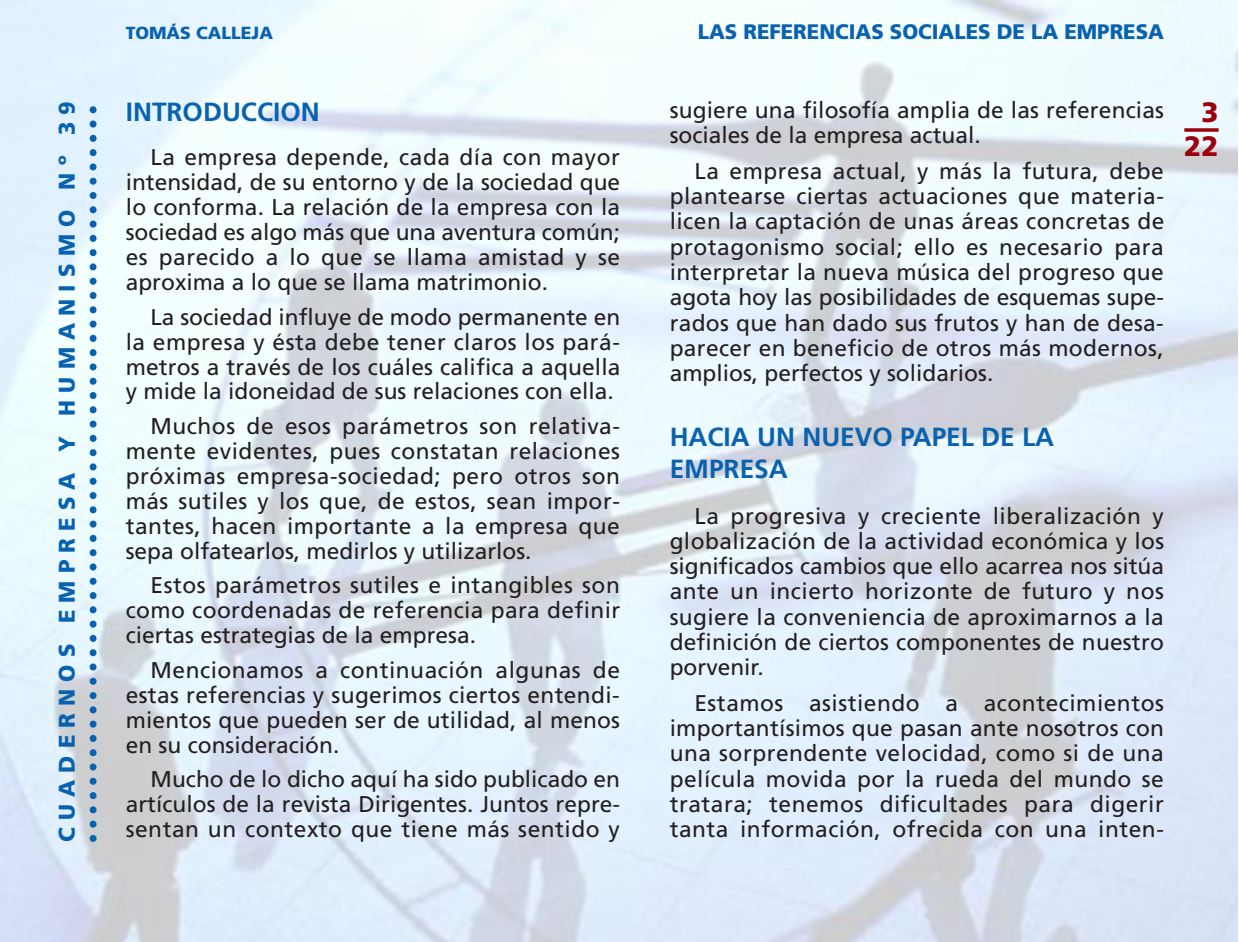
<style>
.page{position:relative;width:1239px;height:942px;background:#fff}
.page>*{position:absolute;margin:0;border:0;box-sizing:border-box;transform-origin:0 0}
.t1{font:900 28px/33.6px "Frutiger";color:#9c000d;text-align:right}
.t2{font:700 26.25px/32.4px "Frutiger";color:#0862b0}
.t3{font:22.75px/24.8px "Frutiger";letter-spacing:.005em;color:#231f20;text-align:justify}
.t4{font:900 22.75px "Frutiger";letter-spacing:.325em;color:#0862b0}
.t5{font:900 21px "Frutiger";color:#0862b0}
.t6{font:900 17.5px "Frutiger";color:#0862b0}
</style>
<div class="page">
<img style="left:1px;top:0;width:1236px;height:942px">
<svg style="left:1184px;top:128px;width:35px;height:4px"></svg>
<svg style="left:90px;top:101px;width:7px;height:737px;background:#92bbda"></svg>
<p class="t4" style="left:58px;top:842px;width:742px;rotate:-90deg">CUADERNOS EMPRESA Y HUMANISMO Nº 39</p>
<p class="t6" style="left:126px;top:26px;width:149px">TOMÁS CALLEJA</p>
<p class="t5" style="left:698px;top:23px;width:468px">LAS REFERENCIAS SOCIALES DE LA EMPRESA</p>
<p class="t2" style="left:126px;top:97px;width:195px">INTRODUCCION</p>
<p class="t3" style="left:126px;top:147px;width:496px;text-indent:25px">La empresa depende, cada día con mayor intensidad, de su entorno y de la sociedad que lo conforma. La relación de la empresa con la sociedad es algo más que una aventura común; es parecido a lo que se llama amistad y se aproxima a lo que se llama matrimonio.</p>
<p class="t3" style="left:126px;top:306px;width:496px;text-indent:25px">La sociedad influye de modo permanente en la empresa y ésta debe tener claros los pará&shy;metros a través de los cuáles califica a aquella y mide la idoneidad de sus relaciones con ella.</p>
<p class="t3" style="left:126px;top:415px;width:496px;text-indent:25px">Muchos de esos parámetros son relativa&shy;mente evidentes, pues constatan relaciones próximas empresa-sociedad; pero otros son más sutiles y los que, de estos, sean impor&shy;tantes, hacen importante a la empresa que sepa olfatearlos, medirlos y utilizarlos.</p>
<p class="t3" style="left:126px;top:575px;width:496px;text-indent:25px">Estos parámetros sutiles e intangibles son como coordenadas de referencia para definir ciertas estrategias de la empresa.</p>
<p class="t3" style="left:126px;top:659px;width:496px;text-indent:25px">Mencionamos a continuación algunas de estas referencias y sugerimos ciertos entendi&shy;mientos que pueden ser de utilidad, al menos en su consideración.</p>
<p class="t3" style="left:126px;top:769px;width:496px;text-indent:25px">Mucho de lo dicho aquí ha sido publicado en artículos de la revista Dirigentes. Juntos repre&shy;sentan un contexto que tiene más sentido y</p>
<p class="t3" style="left:670px;top:99px;width:496px;line-height:25.4px">sugiere una filosofía amplia de las referencias sociales de la empresa actual.</p>
<p class="t3" style="left:670px;top:160px;width:496px;line-height:25.4px;text-indent:25px">La empresa actual, y más la futura, debe plantearse ciertas actuaciones que materia&shy;licen la captación de unas áreas concretas de protagonismo social; ello es necesario para interpretar la nueva música del progreso que agota hoy las posibilidades de esquemas supe&shy;rados que han dado sus frutos y han de desa&shy;parecer en beneficio de otros más modernos, amplios, perfectos y solidarios.</p>
<p class="t2" style="left:670px;top:423px;width:386px">HACIA UN NUEVO PAPEL DE LA<br>EMPRESA</p>
<p class="t3" style="left:670px;top:505px;width:496px;text-indent:25px">La progresiva y creciente liberalización y globalización de la actividad económica y los significados cambios que ello acarrea nos sitúa ante un incierto horizonte de futuro y nos sugiere la conveniencia de aproximarnos a la definición de ciertos componentes de nuestro porvenir.</p>
<p class="t3" style="left:670px;top:691px;width:496px;line-height:25.4px;text-indent:25px">Estamos asistiendo a acontecimientos importantísimos que pasan ante nosotros con una sorprendente velocidad, como si de una película movida por la rueda del mundo se tratara; tenemos dificultades para digerir tanta información, ofrecida con una inten-</p>
<p class="t1" style="left:1184px;top:98px;width:36px">3<br>22</p>
</div>
